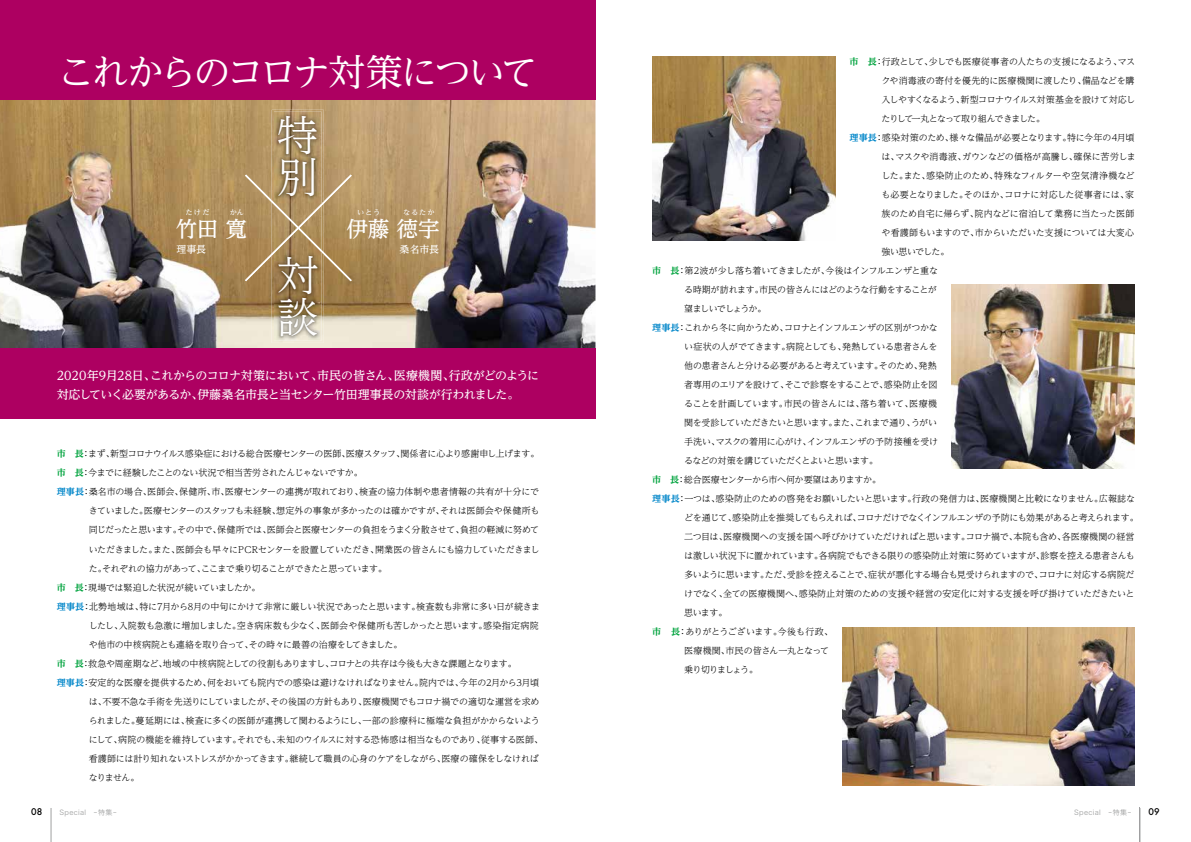
<style>
.page{position:relative;width:1191px;height:842px;background:#fff}
.page>*{position:absolute;margin:0;border:0;box-sizing:border-box;transform-origin:0 0}
.t1{font:300 41.9px/41.9px "UD Reimin Pro";color:#fff}
.t2{font:37px "UD Reimin Pro";letter-spacing:-.085em;color:#fff}
.t3{font:500 21.6px "UD Reimin Pro";color:#fff}
.t4{font:500 12px/19px "UD Reimin Pro";letter-spacing:-.035em;color:#fff}
.t5{font:500 9.9px "UD Reimin Pro";letter-spacing:-.01em;color:#fff}
.t6{font:300 9px "UD Reimin Pro";letter-spacing:-.035em;color:#000}
.t7{font:300 9px "UD Reimin Pro";letter-spacing:-.015em;color:#000}
.t8{font:300 9px "UD Reimin Pro";letter-spacing:-.01em;color:#000}
.t9{font:300 9px "UD Reimin Pro";letter-spacing:-.06em;color:#000}
.t10{font:300 9px "UD Reimin Pro";letter-spacing:-.055em;color:#000}
.t11{font:300 9px "UD Reimin Pro";letter-spacing:-.005em;color:#000}
.t12{font:300 9px "UD Reimin Pro";letter-spacing:-.065em;color:#000}
.t13{font:300 9px "UD Reimin Pro";letter-spacing:-.09em;color:#000}
.t14{font:300 9px "UD Reimin Pro";letter-spacing:-.1em;color:#000}
.t15{font:300 9px "UD Reimin Pro";letter-spacing:-.12em;color:#000}
.t16{font:300 9px "UD Reimin Pro";letter-spacing:-.08em;color:#000}
.t17{font:500 9px "Futura";color:#000}
.t18{font:500 7.2px "UD Reimin Pro";letter-spacing:.135em;color:#fff}
.t19{font:7px "Hira Kaku Pro W3";letter-spacing:.05em;color:#9fa0a0}
.s1{font-weight:700;font-stretch:expanded;color:#00a33e}
.s2{font-weight:700;font-stretch:expanded;color:#0086c9}
</style>
<div class="page">
<img style="left:0;top:99px;width:595px;height:249px">
<div style="left:0;top:0;width:595px;height:99px;background:#ad0061"></div>
<div style="left:0;top:348px;width:595px;height:71px;background:#ad0061"></div>
<svg style="left:245px;top:175px;width:107px;height:106px;background:#b09060"></svg>
<img style="left:272px;top:110px;width:52px;height:233px">
<img style="left:272px;top:201px;width:52px;height:55px">
<img style="left:274px;top:112px;width:47px;height:229px">
<img style="left:274px;top:202px;width:47px;height:2px">
<img style="left:274px;top:204px;width:47px;height:49px">
<img style="left:652px;top:57px;width:183px;height:184px">
<img style="left:951px;top:284px;width:183px;height:184px">
<img style="left:843px;top:627px;width:291px;height:158px">
<hr style="left:51px;top:808px;width:1px;height:34px;background:#9fa0a0">
<hr style="left:1139px;top:808px;width:1px;height:34px;background:#9fa0a0">
<h2 class="t2" style="left:58px;top:42px;width:481px">これからのコロナ対策について</h2>
<h1 class="t1" style="left:277px;top:113px;width:42px">特別</h1>
<p class="t18" style="left:185px;top:206px;width:26px">たけだ</p>
<p class="t18" style="left:230px;top:206px;width:15px">かん</p>
<p class="t18" style="left:357px;top:206px;width:25px">いとう</p>
<p class="t18" style="left:403px;top:206px;width:33px">なるたか</p>
<p class="t5" style="left:399px;top:241px;width:41px">桑名市長</p>
<h3 class="t3" style="left:176px;top:211px;width:73px">竹田 寬</h3>
<h3 class="t3" style="left:346px;top:211px;width:95px">伊藤 徳宇</h3>
<p class="t5" style="left:176px;top:241px;width:31px">理事長</p>
<h1 class="t1" style="left:277px;top:253px;width:42px">対談</h1>
<h3 class="t4" style="left:57px;top:366px;width:484px">2020年9月28日、これからのコロナ対策において、市民の皆さん、医療機関、行政がどのように対応していく必要があるか、伊藤桑名市長と当センター竹田理事長の対談が行われました。</h3>
<p class="t6" style="left:57px;top:447px;width:484px"><span class="s1">市　長</span>：まず、新型コロナウイルス感染症における総合医療センターの医師、医療スタッフ、関係者に心より感謝申し上げます。</p>
<p class="t6" style="left:57px;top:466px;width:308px"><span class="s1">市　長</span>：今までに経験したことのない状況で相当苦労されたんじゃないですか。</p>
<p class="t8" style="left:57px;top:485px;width:484px"><span class="s2">理事長</span>：桑名市の場合、医師会、保健所、市、医療センターの連携が取れており、検査の協力体制や患者情報の共有が十分にで</p>
<p class="t6" style="left:89px;top:504px;width:452px">きていました。医療センターのスタッフも未経験、想定外の事象が多かったのは確かですが、それは医師会や保健所も</p>
<p class="t6" style="left:89px;top:523px;width:452px">同じだったと思います。その中で、保健所では、医師会と医療センターの負担をうまく分散させて、負担の軽減に努めて</p>
<p class="t6" style="left:89px;top:542px;width:452px">いただきました。また、医師会も早々にPCRセンターを設置していただき、開業医の皆さんにも協力していただきまし</p>
<p class="t9" style="left:89px;top:561px;width:300px">た。それぞれの協力があって、ここまで乗り切ることができたと思っています。</p>
<p class="t6" style="left:57px;top:580px;width:205px"><span class="s1">市　長</span>：現場では緊迫した状況が続いていましたか。</p>
<p class="t6" style="left:57px;top:599px;width:485px"><span class="s2">理事長</span>：北勢地域は、特に7月から8月の中旬にかけて非常に厳しい状況であったと思います。検査数も非常に多い日が続きま</p>
<p class="t6" style="left:89px;top:618px;width:451px">したし、入院数も急激に増加しました。空き病床数も少なく、医師会や保健所も苦しかったと思います。感染指定病院</p>
<p class="t6" style="left:89px;top:637px;width:315px">や他市の中核病院とも連絡を取り合って、その時々に最善の治療をしてきました。</p>
<p class="t10" style="left:57px;top:656px;width:462px"><span class="s1">市　長</span>：救急や周産期など、地域の中核病院としての役割もありますし、コロナとの共存は今後も大きな課題となります。</p>
<p class="t6" style="left:57px;top:675px;width:484px"><span class="s2">理事長</span>：安定的な医療を提供するため、何をおいても院内での感染は避けなければなりません。院内では、今年の2月から3月頃</p>
<p class="t6" style="left:89px;top:694px;width:452px">は、不要不急な手術を先送りにしていましたが、その後国の方針もあり、医療機関でもコロナ禍での適切な運営を求め</p>
<p class="t6" style="left:89px;top:713px;width:452px">られました。蔓延期には、検査に多くの医師が連携して関わるようにし、一部の診療科に極端な負担がかからないよう</p>
<p class="t6" style="left:89px;top:732px;width:456px">にして、病院の機能を維持しています。それでも、未知のウイルスに対する恐怖感は相当なものであり、従事する医師、</p>
<p class="t6" style="left:89px;top:751px;width:452px">看護師には計り知れないストレスがかかってきます。継続して職員の心身のケアをしながら、医療の確保をしなければ</p>
<p class="t6" style="left:89px;top:770px;width:52px">なりません。</p>
<p class="t6" style="left:849px;top:54px;width:287px"><span class="s1">市　長</span>：行政として、少しでも医療従事者の人たちの支援になるよう、マス</p>
<p class="t7" style="left:881px;top:73px;width:255px">クや消毒液の寄付を優先的に医療機関に渡したり、備品などを購</p>
<p class="t6" style="left:881px;top:92px;width:255px">入しやすくなるよう、新型コロナウイルス対策基金を設けて対応し</p>
<p class="t13" style="left:881px;top:111px;width:165px">たりして一丸となって取り組んできました。</p>
<p class="t7" style="left:849px;top:130px;width:287px"><span class="s2">理事長</span>：感染対策のため、様々な備品が必要となります。特に今年の4月頃</p>
<p class="t7" style="left:881px;top:149px;width:256px">は、マスクや消毒液、ガウンなどの価格が高騰し、確保に苦労しま</p>
<p class="t11" style="left:881px;top:168px;width:255px">した。また、感染防止のため、特殊なフィルターや空気清浄機など</p>
<p class="t6" style="left:881px;top:187px;width:254px">も必要となりました。そのほか、コロナに対応した従事者には、家</p>
<p class="t8" style="left:881px;top:206px;width:254px">族のため自宅に帰らず、院内などに宿泊して業務に当たった医師</p>
<p class="t6" style="left:881px;top:225px;width:254px">や看護師もいますので、市からいただいた支援については大変心</p>
<p class="t16" style="left:881px;top:244px;width:70px">強い思いでした。</p>
<p class="t6" style="left:652px;top:263px;width:287px"><span class="s1">市　長</span>：第2波が少し落ち着いてきましたが、今後はインフルエンザと重な</p>
<p class="t6" style="left:684px;top:282px;width:254px">る時期が訪れます。市民の皆さんにはどのような行動をすることが</p>
<p class="t14" style="left:684px;top:301px;width:84px">望ましいでしょうか。</p>
<p class="t6" style="left:652px;top:320px;width:287px"><span class="s2">理事長</span>：これから冬に向かうため、コロナとインフルエンザの区別がつかな</p>
<p class="t6" style="left:684px;top:339px;width:255px">い症状の人がでてきます。病院としても、発熱している患者さんを</p>
<p class="t6" style="left:684px;top:358px;width:254px">他の患者さんと分ける必要があると考えています。そのため、発熱</p>
<p class="t6" style="left:684px;top:377px;width:255px">者専用のエリアを設けて、そこで診察をすることで、感染防止を図</p>
<p class="t7" style="left:684px;top:396px;width:254px">ることを計画しています。市民の皆さんには、落ち着いて、医療機</p>
<p class="t9" style="left:684px;top:415px;width:254px">関を受診していただきたいと思います。また、これまで通り、うがい</p>
<p class="t6" style="left:684px;top:434px;width:255px">手洗い、マスクの着用に心がけ、インフルエンザの予防接種を受け</p>
<p class="t12" style="left:684px;top:453px;width:195px">るなどの対策を講じていただくとよいと思います。</p>
<p class="t6" style="left:652px;top:472px;width:230px"><span class="s1">市　長</span>：総合医療センターから市へ何か要望はありますか。</p>
<p class="t6" style="left:652px;top:491px;width:484px"><span class="s2">理事長</span>：一つは、感染防止のための啓発をお願いしたいと思います。行政の発信力は、医療機関と比較になりません。広報誌な</p>
<p class="t6" style="left:684px;top:510px;width:456px">どを通じて、感染防止を推奨してもらえれば、コロナだけでなくインフルエンザの予防にも効果があると考えられます。</p>
<p class="t6" style="left:684px;top:529px;width:452px">二つ目は、医療機関への支援を国へ呼びかけていただければと思います。コロナ禍で、本院も含め、各医療機関の経営</p>
<p class="t6" style="left:684px;top:548px;width:452px">は激しい状況下に置かれています。各病院でもできる限りの感染防止対策に努めていますが、診察を控える患者さんも</p>
<p class="t6" style="left:684px;top:567px;width:452px">多いように思います。ただ、受診を控えることで、症状が悪化する場合も見受けられますので、コロナに対応する病院だ</p>
<p class="t6" style="left:684px;top:586px;width:452px">けでなく、全ての医療機関へ、感染防止対策のための支援や経営の安定化に対する支援を呼び掛けていただきたいと</p>
<p class="t6" style="left:684px;top:605px;width:45px">思います。</p>
<p class="t7" style="left:652px;top:624px;width:182px"><span class="s1">市　長</span>：ありがとうございます。今後も行政、</p>
<p class="t6" style="left:684px;top:643px;width:146px">医療機関、市民の皆さん一丸となって</p>
<p class="t15" style="left:684px;top:662px;width:76px">乗り切りましょう。</p>
<p class="t17" style="left:31px;top:805px;width:13px">08</p>
<p class="t19" style="left:60px;top:806px;width:59px">Special　ー特集ー</p>
<p class="t19" style="left:1074px;top:806px;width:59px">Special　ー特集ー</p>
<p class="t17" style="left:1148px;top:805px;width:13px">09</p>
</div>
